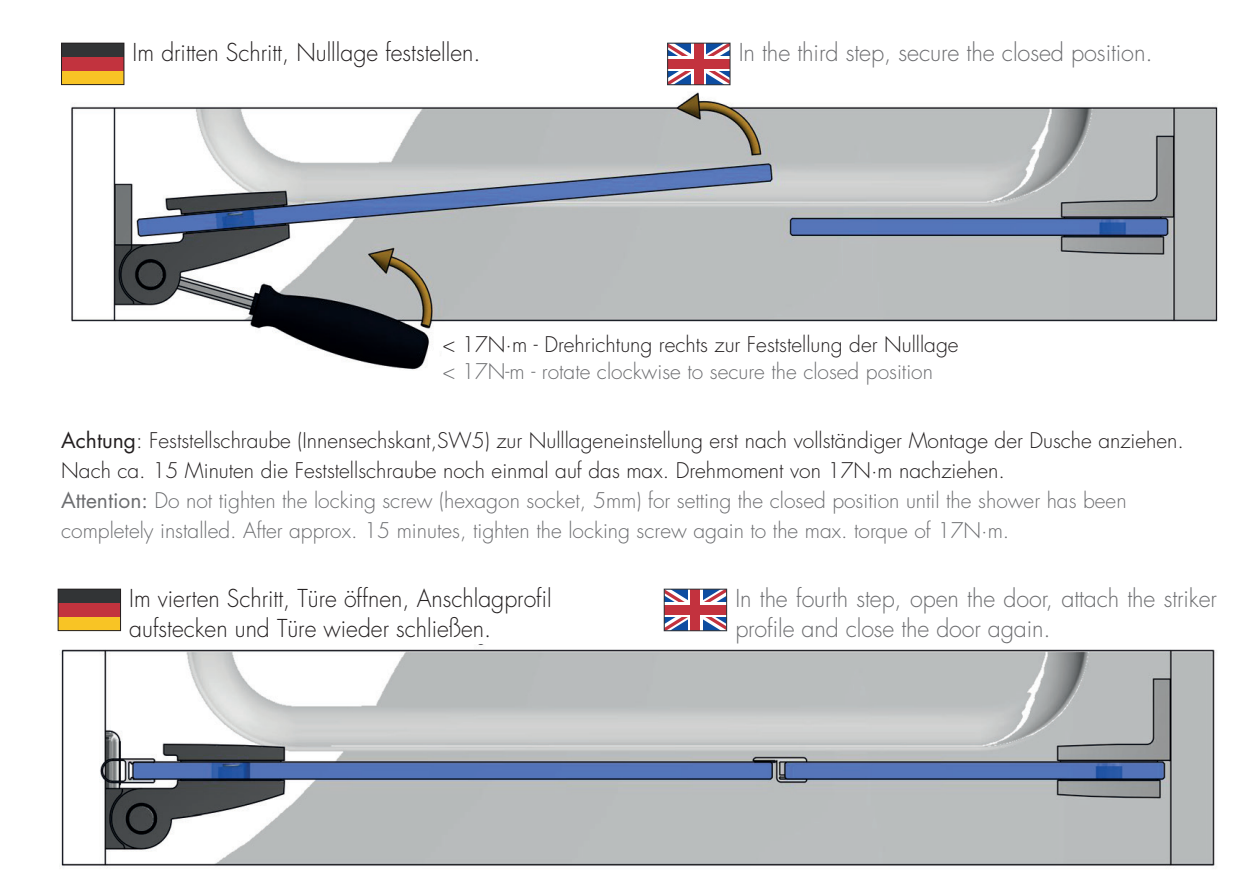
<style>
.page{position:relative;width:1259px;height:893px;background:#fff}
.page>*{position:absolute;margin:0;border:0;box-sizing:border-box;transform-origin:0 0}
.t1{font:300 24px/30px "Futura";color:#231f20;scale:.96 1}
.t2{font:300 24px/30px "Futura";letter-spacing:-.005em;color:#6c6d70}
.t3{font:300 21px/30px "Futura";color:#231f20}
.t4{font:300 21px "Futura";color:#6c6d70}
.s1{font-weight:400}
.s2{font-weight:400;color:#6c6d70}
.s3{color:#6c6d70}
</style>
<div class="page">
<svg style="left:669px;top:45px;width:59px;height:38px"></svg>
<svg style="left:692px;top:45px;width:14px;height:38px"></svg>
<svg style="left:669px;top:57px;width:59px;height:14px"></svg>
<div style="left:694px;top:43px;width:9px;height:42px;background:#c3323e"></div>
<div style="left:667px;top:59px;width:63px;height:9px;background:#c3323e"></div>
<div style="left:667px;top:43px;width:63px;height:42px;border:1px solid #323436"></div>
<svg style="left:666px;top:591px;width:59px;height:38px"></svg>
<svg style="left:688px;top:591px;width:14px;height:38px"></svg>
<svg style="left:666px;top:603px;width:59px;height:14px"></svg>
<div style="left:691px;top:589px;width:9px;height:42px;background:#c3323e"></div>
<div style="left:664px;top:605px;width:62px;height:9px;background:#c3323e"></div>
<div style="left:664px;top:589px;width:63px;height:42px;border:1px solid #323436"></div>
<div style="left:62px;top:71px;width:62px;height:14px;background:#f8c425"></div>
<div style="left:62px;top:57px;width:62px;height:14px;background:#c2333e"></div>
<div style="left:62px;top:43px;width:62px;height:14px;background:#323436"></div>
<div style="left:61px;top:43px;width:63px;height:42px;border:1px solid #231f20"></div>
<div style="left:58px;top:617px;width:63px;height:14px;background:#f8c425"></div>
<div style="left:58px;top:603px;width:63px;height:14px;background:#c2333e"></div>
<div style="left:58px;top:589px;width:63px;height:14px;background:#323436"></div>
<div style="left:58px;top:589px;width:63px;height:42px;border:1px solid #231f20"></div>
<img style="left:71px;top:92px;width:1147px;height:278px">
<img style="left:60px;top:644px;width:1157px;height:225px">
<div style="left:442px;top:336px;width:651px;height:48px;background:#fff"></div>
<p class="t1" style="left:133px;top:38px;width:364px">Im dritten Schritt, Nulllage feststellen.</p>
<p class="t2" style="left:739px;top:38px;width:415px">In the third step, secure the closed position.</p>
<p class="t3" style="left:442px;top:330px;width:518px">&lt; 17N·m - Drehrichtung rechts zur Feststellung der Nulllage</p>
<p class="t4" style="left:442px;top:358px;width:492px">&lt; 17N-m - rotate clockwise to secure the closed position</p>
<p class="t3" style="left:61px;top:426px;width:1124px"><span class="s1">Achtung</span>: Feststellschraube (Innensechskant,SW5) zur Nulllageneinstellung erst nach vollständiger Montage der Dusche anziehen.<br>Nach ca. 15 Minuten die Feststellschraube noch einmal auf das max. Drehmoment von 17N·m nachziehen.<br><span class="s2">Attention:</span> <span class="s3">Do not tighten the locking screw (hexagon socket, 5mm) for setting the closed position until the shower has been completely installed. After approx. 15 minutes, tighten the locking screw again to the max. torque of 17N·m.</span></p>
<p class="t1" style="left:129px;top:584px;width:442px">Im vierten Schritt, Türe öffnen, Anschlagprofil aufstecken und Türe wieder schließen.</p>
<p class="t2" style="left:735px;top:584px;width:483px">In the fourth step, open the door, attach the striker profile and close the door again.</p>
</div>
